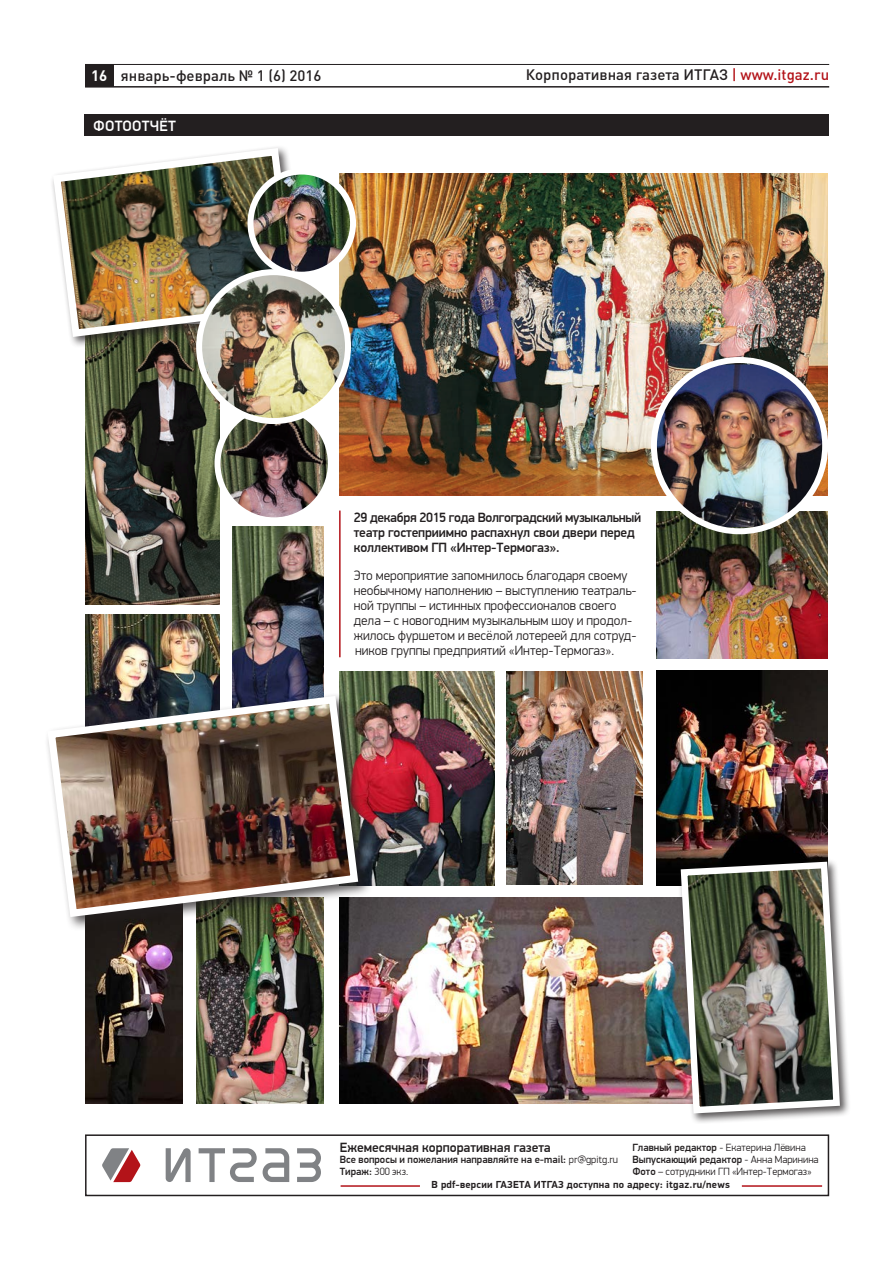
<style>
.page{position:relative;width:893px;height:1263px;background:#fff}
.page>*{position:absolute;margin:0;border:0;box-sizing:border-box;transform-origin:0 0}
.t1{font:500 15px "DIN Pro";color:#231f20}
.t2{font:500 15px "PF Din Display Pro";letter-spacing:.02em;color:#fff}
.t3{font:300 13.5px/15px "PF Din Display Pro";color:#231f20}
.t4{font:500 13.5px/15px "PF Din Display Pro";letter-spacing:-.01em;color:#231f20}
.t5{font:300 10.5px/12px "PF Din Display Pro";color:#231f20}
.t6{font:500 10.5px/12px "PF Din Display Pro";color:#231f20}
.t7{font:700 10.2px "PF Din Display Pro";letter-spacing:.02em;color:#231f20}
.s1{font-weight:700;color:#fff}
.s2{color:#b31319}
.s3{font-weight:300}
.s4{font-weight:500}
</style>
<div class="page">
<hr style="left:85px;top:64px;width:744px;height:1px;background:#231f20">
<hr style="left:85px;top:86px;width:744px;height:2px;background:#231f20">
<div style="left:85px;top:64px;width:28px;height:23px;background:#231f20"></div>
<img style="left:656px;top:670px;width:171px;height:215px">
<svg style="left:102px;top:1148px;width:38px;height:34px"></svg>
<svg style="left:199px;top:1148px;width:58px;height:34px"></svg>
<svg style="left:263px;top:1148px;width:26px;height:34px"></svg>
<svg style="left:297px;top:1148px;width:24px;height:34px"></svg>
<svg style="left:166px;top:1148px;width:25px;height:34px"></svg>
<div style="left:85px;top:1134px;width:744px;height:62px;border:2px solid #231f20"></div>
<div style="left:85px;top:115px;width:744px;height:21px;background:#231f20"></div>
<hr style="left:742px;top:1185px;width:80px;height:2px;background:#b31319">
<hr style="left:341px;top:1185px;width:79px;height:2px;background:#b31319">
<img style="left:339px;top:174px;width:488px;height:321px">
<img style="left:507px;top:671px;width:135px;height:213px">
<img style="left:85px;top:348px;width:134px;height:256px">
<img style="left:233px;top:527px;width:91px;height:165px">
<img style="left:339px;top:671px;width:155px;height:214px">
<img style="left:656px;top:511px;width:171px;height:147px">
<img style="left:85px;top:615px;width:134px;height:77px">
<img style="left:339px;top:898px;width:338px;height:205px">
<img style="left:85px;top:931px;width:98px;height:172px">
<img style="left:196px;top:931px;width:128px;height:172px">
<div style="left:50px;top:145px;width:259px;height:203px;background:#231f20;opacity:.75"></div>
<img style="left:50px;top:145px;width:252px;height:196px">
<img style="left:218px;top:406px;width:113px;height:114px;border-radius:57px">
<div style="left:215px;top:403px;width:119px;height:120px;border:6px solid #fff;border-radius:50%"></div>
<img style="left:250px;top:172px;width:103px;height:103px;border-radius:51px">
<div style="left:247px;top:169px;width:109px;height:109px;border:6px solid #fff;border-radius:50%"></div>
<img style="left:654px;top:364px;width:171px;height:163px">
<div style="left:651px;top:357px;width:177px;height:177px;border:6px solid #fff;border-radius:50%"></div>
<img style="left:199px;top:272px;width:149px;height:149px;border-radius:74px">
<div style="left:196px;top:269px;width:155px;height:155px;border:6px solid #fff;border-radius:50%"></div>
<div style="left:678px;top:858px;width:172px;height:266px;background:#231f20;opacity:.75"></div>
<img style="left:677px;top:858px;width:166px;height:259px">
<hr style="left:339px;top:510px;width:2px;height:147px;background:#b31319">
<div style="left:44px;top:692px;width:328px;height:239px;background:#231f20;opacity:.75"></div>
<img style="left:44px;top:692px;width:318px;height:229px">
<p class="t1" style="left:91px;top:66px;width:232px"><span class="s1">16</span> январь-февраль № 1 (6) 2016</p>
<p class="t1" style="left:526px;top:65px;width:305px">Корпоративная газета ИТГАЗ <span class="s2">| www.itgaz.ru</span></p>
<p class="t2" style="left:93px;top:117px;width:84px">ФОТООТЧЁТ</p>
<p class="t4" style="left:354px;top:510px;width:289px">29 декабря 2015 года Волгоградский музыкальный театр гостеприимно распахнул свои двери перед коллективом ГП «Интер-Термогаз».</p>
<p class="t3" style="left:354px;top:568px;width:284px">Это мероприятие запомнилось благодаря своему необычному наполнению – выступлению театраль&shy;ной труппы – истинных профессионалов своего дела – с новогодним музыкальным шоу и продол&shy;жилось фуршетом и весёлой лотереей для сотруд&shy;ников группы предприятий «Интер-Термогаз».</p>
<p class="t4" style="left:340px;top:1140px;width:212px">Ежемесячная корпоративная газета</p>
<p class="t6" style="left:340px;top:1154px;width:280px">Все вопросы и пожелания направляйте на e-mail: <span class="s3">pr@gpitg.ru<br></span>Тираж: <span class="s3">300 экз.</span></p>
<p class="t5" style="left:632px;top:1141px;width:188px"><span class="s4">Главный редактор</span> - Екатерина Лёвина<br><span class="s4">Выпускающий редактор</span> - Анна Маринина<br><span class="s4">Фото</span> – сотрудники ГП «Интер-Термогаз»</p>
<p class="t7" style="left:432px;top:1178px;width:300px">В pdf-версии ГАЗЕТА ИТГАЗ доступна по адресу: itgaz.ru/news</p>
</div>
